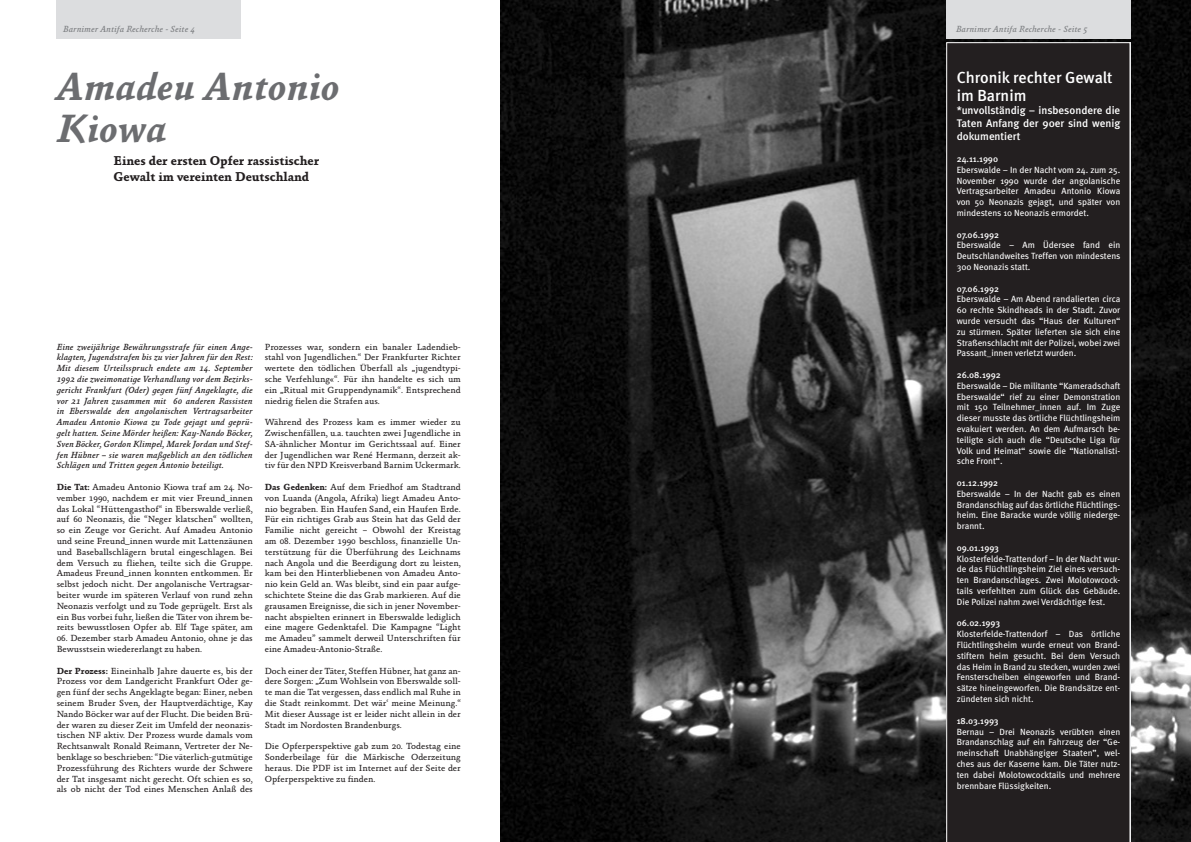
<style>
.page{position:relative;width:1191px;height:842px;background:#fff}
.page>*{position:absolute;margin:0;border:0;box-sizing:border-box;transform-origin:0 0}
.t1{font:italic 700 40px/42px "Absara";color:#6c6d70}
.t2{font:500 16px/18px "Meta";color:#fff}
.t3{font:700 13px/15.6px "Absara";color:#231f20}
.t4{font:500 11px/13px "Meta";color:#fff;text-align:justify}
.t5{font:9px/10.8px "Absara";color:#231f20;text-align:justify}
.t6{font:9px/10.8px "Meta";color:#fff;text-align:justify}
.t7{font:italic 500 9px/10.8px "Absara";color:#231f20;text-align:justify}
.t8{font:500 9px "Meta";letter-spacing:-.01em;color:#fff}
.t9{font:italic 500 9px "Absara";color:#808285}
.s1{font-weight:700}
</style>
<div class="page">
<img style="left:500px;top:0;width:691px;height:842px">
<div style="left:946px;top:0;width:184px;height:38px;background:#dcdddf"></div>
<div style="left:57px;top:0;width:184px;height:38px;background:#dcdddf"></div>
<div style="left:946px;top:42px;width:184px;height:800px;background:#231f20"></div>
<p class="t9" style="left:63px;top:24px;width:133px">Barnimer Antifa Recherche - Seite 4</p>
<p class="t9" style="left:956px;top:24px;width:133px">Barnimer Antifa Recherche - Seite 5</p>
<h2 class="t2" style="left:956px;top:69px;width:157px">Chronik rechter Gewalt im Barnim</h2>
<p class="t4" style="left:956px;top:104px;width:165px">*unvollständig – insbesondere die Taten Anfang der 90er sind wenig dokumentiert</p>
<p class="t8" style="left:956px;top:154px;width:43px">24.11.1990</p>
<p class="t6" style="left:956px;top:164px;width:165px">Eberswalde – In der Nacht vom 24. zum 25.<br>November 1990 wurde der angolanische Vertragsarbeiter Amadeu Antonio Kiowa von 50 Neonazis gejagt, und später von mindestens 10 Neonazis ermordet.</p>
<p class="t8" style="left:956px;top:229px;width:44px">07.06.1992</p>
<p class="t6" style="left:956px;top:240px;width:165px">Eberswalde – Am Üdersee fand ein Deutschlandweites Treffen von mindestens 300 Neonazis statt.</p>
<p class="t8" style="left:956px;top:283px;width:44px">07.06.1992</p>
<p class="t6" style="left:956px;top:294px;width:165px">Eberswalde – Am Abend randalierten circa 60 rechte Skindheads in der Stadt. Zuvor wurde versucht das “Haus der Kulturen“ zu stürmen. Später lieferten sie sich eine Straßenschlacht mit der Polizei, wobei zwei Passant_innen verletzt wurden.</p>
<p class="t8" style="left:956px;top:370px;width:45px">26.08.1992</p>
<p class="t6" style="left:956px;top:380px;width:165px">Eberswalde – Die militante “Kameradschaft Eberswalde“ rief zu einer Demonstration mit 150 Teilnehmer_innen auf. Im Zuge dieser musste das örtliche Flüchtlingsheim evakuiert werden. An dem Aufmarsch be&shy;teiligte sich auch die “Deutsche Liga für Volk und Heimat“ sowie die “Nationalisti&shy;sche Front“.</p>
<p class="t8" style="left:956px;top:478px;width:43px">01.12.1992</p>
<p class="t6" style="left:956px;top:488px;width:165px">Eberswalde – In der Nacht gab es einen Brandanschlag auf das örtliche Flüchtlings&shy;heim. Eine Baracke wurde völlig niederge&shy;brannt.</p>
<p class="t8" style="left:956px;top:542px;width:44px">09.01.1993</p>
<p class="t6" style="left:956px;top:553px;width:165px">Klosterfelde-Trattendorf – In der Nacht wur&shy;de das Flüchtlingsheim Ziel eines versuch&shy;ten Brandanschlages. Zwei Molotowcock&shy;tails verfehlten zum Glück das Gebäude.<br>Die Polizei nahm zwei Verdächtige fest.</p>
<p class="t8" style="left:956px;top:618px;width:45px">06.02.1993</p>
<p class="t6" style="left:956px;top:629px;width:165px">Klosterfelde-Trattendorf – Das örtliche Flüchtlingsheim wurde erneut von Brand&shy;stiftern heim gesucht. Bei dem Versuch das Heim in Brand zu stecken, wurden zwei Fensterscheiben eingeworfen und Brand&shy;sätze hineingeworfen. Die Brandsätze ent&shy;zündeten sich nicht.</p>
<p class="t8" style="left:956px;top:715px;width:43px">18.03.1993</p>
<p class="t6" style="left:956px;top:726px;width:165px">Bernau – Drei Neonazis verübten einen Brandanschlag auf ein Fahrzeug der “Ge&shy;meinschaft Unabhängiger Staaten”, wel&shy;ches aus der Kaserne kam. Die Täter nutz&shy;ten dabei Molotowcocktails und mehrere brennbare Flüssigkeiten.</p>
<h1 class="t1" style="left:57px;top:66px;width:284px">Amadeu Antonio<br>Kiowa</h1>
<h3 class="t3" style="left:113px;top:153px;width:207px">Eines der ersten Opfer rassistischer<br>Gewalt im vereinten Deutschland</h3>
<p class="t7" style="left:57px;top:341px;width:197px">Eine zweijährige Bewährungsstrafe für einen Ange&shy;klagten, Jugendstrafen bis zu vier Jahren für den Rest:<br>Mit diesem Urteilsspruch endete am 14. September 1992 die zweimonatige Verhandlung vor dem Bezirks&shy;gericht Frankfurt (Oder) gegen fünf Angeklagte, die vor 21 Jahren zusammen mit 60 anderen Rassisten in Eberswalde den angolanischen Vertragsarbeiter Amadeu Antonio Kiowa zu Tode gejagt und geprü&shy;gelt hatten. Seine Mörder heißen: Kay-Nando Böcker, Sven Böcker, Gordon Klimpel, Marek Jordan und Stef&shy;fen Hübner – sie waren maßgeblich an den tödlichen Schlägen und Tritten gegen Antonio beteiligt.</p>
<p class="t5" style="left:57px;top:482px;width:197px"><span class="s1">Die Tat:</span> Amadeu Antonio Kiowa traf am 24. No&shy;vember 1990, nachdem er mit vier Freund_innen das Lokal “Hüttengasthof“ in Eberswalde verließ, auf 60 Neonazis, die “Neger klatschen“ wollten, so ein Zeuge vor Gericht. Auf Amadeu Antonio und seine Freund_innen wurde mit Lattenzäunen und Baseballschlägern brutal eingeschlagen. Bei dem Versuch zu fliehen, teilte sich die Gruppe.<br>Amadeus Freund_innen konnten entkommen. Er selbst jedoch nicht. Der angolanische Vertragsar&shy;beiter wurde im späteren Verlauf von rund zehn Neonazis verfolgt und zu Tode geprügelt. Erst als ein Bus vorbei fuhr, ließen die Täter von ihrem be&shy;reits bewusstlosen Opfer ab. Elf Tage später, am</p>
<p class="t5" style="left:57px;top:633px;width:197px">06. Dezember starb Amadeu Antonio, ohne je das<br>Bewusstsein wiedererlangt zu haben.</p>
<p class="t5" style="left:57px;top:665px;width:197px"><span class="s1">Der Prozess:</span> Eineinhalb Jahre dauerte es, bis der Prozess vor dem Landgericht Frankfurt Oder ge&shy;gen fünf der sechs Angeklagte began: Einer, neben seinem Bruder Sven, der Hauptverdächtige, Kay Nando Böcker war auf der Flucht. Die beiden Brü&shy;der waren zu dieser Zeit im Umfeld der neonazis&shy;tischen NF aktiv. Der Prozess wurde damals vom Rechtsanwalt Ronald Reimann, Vertreter der Ne&shy;benklage so beschrieben: “Die väterlich-gutmütige Prozessführung des Richters wurde der Schwere der Tat insgesamt nicht gerecht. Oft schien es so, als ob nicht der Tod eines Menschen Anlaß des</p>
<p class="t5" style="left:265px;top:341px;width:197px">Prozesses war, sondern ein banaler Ladendieb&shy;stahl von Jugendlichen.“ Der Frankfurter Richter wertete den tödlichen Überfall als „jugendtypi&shy;sche Verfehlung«“. Für ihn handelte es sich um ein „Ritual mit Gruppendynamik“. Entsprechend niedrig fielen die Strafen aus.</p>
<p class="t5" style="left:265px;top:417px;width:197px">Während des Prozess kam es immer wieder zu Zwischenfällen, u.a. tauchten zwei Jugendliche in SA-ähnlicher Montur im Gerichtssaal auf. Einer der Jugendlichen war René Hermann, derzeit ak&shy;tiv für den NPD Kreisverband Barnim Uckermark.</p>
<p class="t5" style="left:265px;top:482px;width:197px"><span class="s1">Das Gedenken:</span> Auf dem Friedhof am Stadtrand von Luanda (Angola, Afrika) liegt Amadeu Anto&shy;nio begraben. Ein Haufen Sand, ein Haufen Erde.<br>Für ein richtiges Grab aus Stein hat das Geld der Familie nicht gereicht – Obwohl der Kreistag am 08. Dezember 1990 beschloss, finanzielle Un&shy;terstützung für die Überführung des Leichnams nach Angola und die Beerdigung dort zu leisten, kam bei den Hinterbliebenen von Amadeu Anto&shy;nio kein Geld an. Was bleibt, sind ein paar aufge&shy;schichtete Steine die das Grab markieren. Auf die grausamen Ereignisse, die sich in jener November&shy;nacht abspielten erinnert in Eberswalde lediglich eine magere Gedenktafel. Die Kampagne “Light me Amadeu” sammelt derweil Unterschriften für eine Amadeu-Antonio-Straße.</p>
<p class="t5" style="left:265px;top:665px;width:197px">Doch einer der Täter, Steffen Hübner, hat ganz an&shy;dere Sorgen: „Zum Wohlsein von Eberswalde soll&shy;te man die Tat vergessen, dass endlich mal Ruhe in die Stadt reinkommt. Det wär‘ meine Meinung.“ Mit dieser Aussage ist er leider nicht allein in der Stadt im Nordosten Brandenburgs.</p>
<p class="t5" style="left:265px;top:741px;width:197px">Die Opferperspektive gab zum 20. Todestag eine Sonderbeilage für die Märkische Oderzeitung heraus. Die PDF ist im Internet auf der Seite der Opferperspektive zu finden.</p>
</div>
